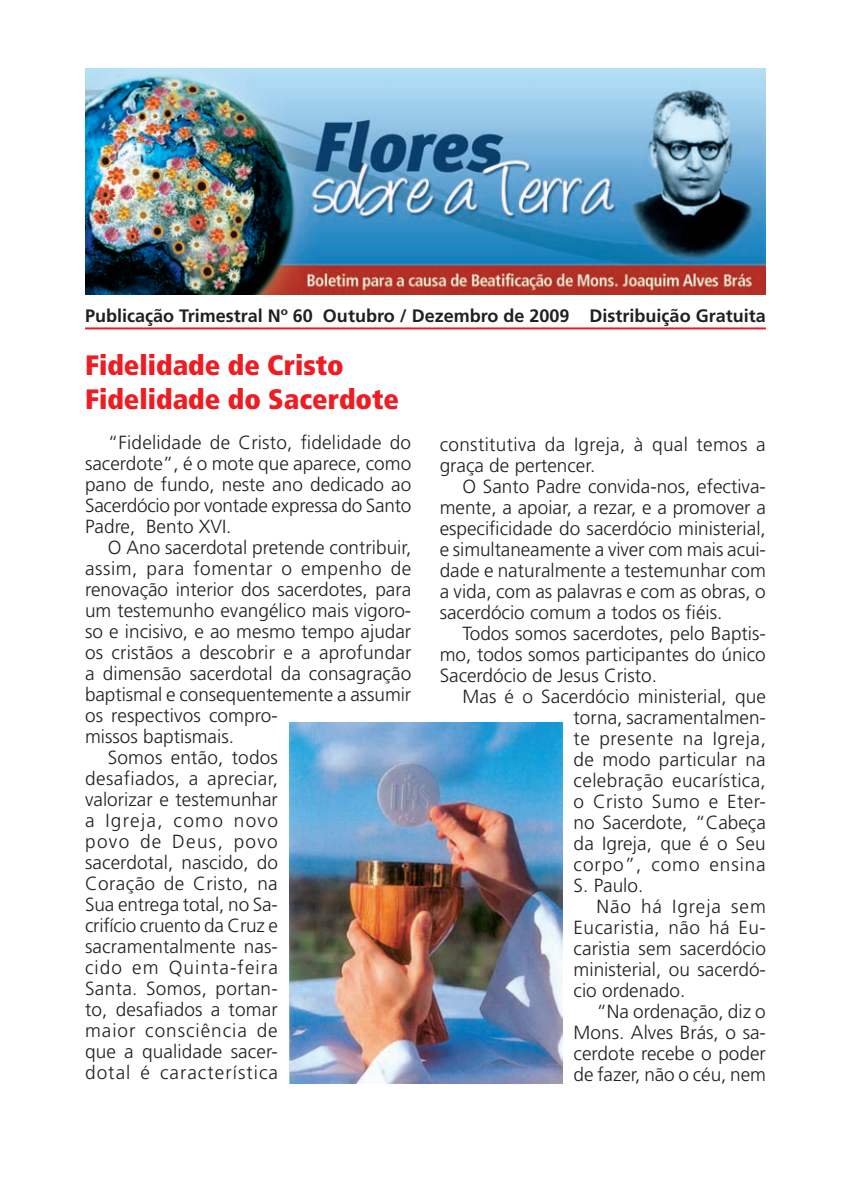
<style>
.page{position:relative;width:851px;height:1191px;background:#fff}
.page>*{position:absolute;margin:0;border:0;box-sizing:border-box;transform-origin:0 0}
.t1{font:900 condensed 28px/33.6px "Frutiger";color:#ee1d23}
.t2{font:300 19px/21px "Frutiger LT Std";color:#231f20;text-align:justify}
.t3{font:300 19px/21px "Frutiger LT Std";letter-spacing:.02em;color:#231f20}
.t4{font:300 19px "Frutiger LT Std";letter-spacing:.055em;color:#231f20}
.t5{font:300 19px "Frutiger LT Std";letter-spacing:.07em;color:#231f20}
.t6{font:300 19px "Frutiger LT Std";letter-spacing:.03em;color:#231f20}
.t7{font:300 19px "Frutiger LT Std";letter-spacing:.05em;color:#231f20}
.t8{font:700 18px "Frutiger LT Std";color:#231f20}
</style>
<div class="page">
<hr style="left:85px;top:327px;width:680px;height:2px;background:#ee1d23">
<img style="left:85px;top:68px;width:680px;height:227px">
<img style="left:289px;top:722px;width:273px;height:361px">
<p class="t8" style="left:85px;top:305px;width:682px">Publicação Trimestral Nº 60 Outubro / Dezembro de 2009 Distribuição Gratuita</p>
<h1 class="t1" style="left:85px;top:348px;width:315px">Fidelidade de Cristo<br>Fidelidade do Sacerdote</h1>
<p class="t2" style="left:85px;top:432px;width:328px;text-indent:23px">“Fidelidade de Cristo, fidelidade do sacerdote”, é o mote que aparece, como pano de fundo, neste ano dedicado ao Sacerdócio por vontade expressa do Santo Padre, Bento XVI.</p>
<p class="t2" style="left:108px;top:537px;width:305px">O Ano sacerdotal pretende contribuir,</p>
<p class="t6" style="left:85px;top:557px;width:328px">assim, para fomentar o empenho de</p>
<p class="t2" style="left:85px;top:579px;width:327px">renovação interior dos sacerdotes, para</p>
<p class="t2" style="left:85px;top:600px;width:328px">um testemunho evangélico mais vigoro-</p>
<p class="t2" style="left:85px;top:621px;width:328px">so e incisivo, e ao mesmo tempo ajudar</p>
<p class="t2" style="left:85px;top:642px;width:328px">os cristãos a descobrir e a aprofundar</p>
<p class="t2" style="left:85px;top:663px;width:328px">a dimensão sacerdotal da consagração</p>
<p class="t2" style="left:85px;top:684px;width:327px">baptismal e consequentemente a assumir</p>
<p class="t2" style="left:85px;top:705px;width:194px">os respectivos compro-</p>
<p class="t2" style="left:85px;top:726px;width:150px">missos baptismais.</p>
<p class="t2" style="left:108px;top:747px;width:172px">Somos então, todos</p>
<p class="t3" style="left:85px;top:768px;width:194px">desafiados, a apreciar,</p>
<p class="t2" style="left:85px;top:789px;width:194px">valorizar e testemunhar</p>
<p class="t5" style="left:85px;top:809px;width:194px">a Igreja, como novo</p>
<p class="t5" style="left:85px;top:830px;width:194px">povo de Deus, povo</p>
<p class="t2" style="left:85px;top:852px;width:194px">sacerdotal, nascido, do</p>
<p class="t3" style="left:85px;top:873px;width:194px">Coração de Cristo, na</p>
<p class="t2" style="left:85px;top:894px;width:194px">Sua entrega total, no Sa-</p>
<p class="t2" style="left:85px;top:915px;width:194px">crifício cruento da Cruz e</p>
<p class="t2" style="left:85px;top:936px;width:194px">sacramentalmente nas-</p>
<p class="t4" style="left:85px;top:956px;width:194px">cido em Quinta-feira</p>
<p class="t3" style="left:85px;top:978px;width:194px">Santa. Somos, portan-</p>
<p class="t2" style="left:85px;top:999px;width:194px">to, desafiados a tomar</p>
<p class="t7" style="left:85px;top:1019px;width:194px">maior consciência de</p>
<p class="t2" style="left:85px;top:1041px;width:194px">que a qualidade sacer-</p>
<p class="t4" style="left:85px;top:1061px;width:194px">dotal é característica</p>
<p class="t3" style="left:439px;top:434px;width:327px">constitutiva da Igreja, à qual temos a graça de pertencer.</p>
<p class="t2" style="left:439px;top:476px;width:328px;text-indent:23px">O Santo Padre convida-nos, efectiva&shy;mente, a apoiar, a rezar, e a promover a especificidade do sacerdócio ministerial, e simultaneamente a viver com mais acui&shy;dade e naturalmente a testemunhar com a vida, com as palavras e com as obras, o sacerdócio comum a todos os fiéis.</p>
<p class="t2" style="left:439px;top:623px;width:328px;text-indent:23px">Todos somos sacerdotes, pelo Baptis&shy;mo, todos somos participantes do único Sacerdócio de Jesus Cristo.</p>
<p class="t2" style="left:573px;top:686px;width:194px;text-indent:-111px">Mas é o Sacerdócio ministerial, que torna, sacramentalmen&shy;te presente na Igreja, de modo particular na celebração eucarística, o Cristo Sumo e Eter&shy;no Sacerdote, “Cabeça da Igreja, que é o Seu corpo”, como ensina S. Paulo.</p>
<p class="t2" style="left:573px;top:896px;width:194px;text-indent:23px">Não há Igreja sem Eucaristia, não há Eu&shy;caristia sem sacerdócio ministerial, ou sacerdó&shy;cio ordenado.</p>
<p class="t2" style="left:573px;top:1001px;width:194px;text-indent:23px">“Na ordenação, diz o Mons. Alves Brás, o sa&shy;cerdote recebe o poder de fazer, não o céu, nem</p>
</div>
